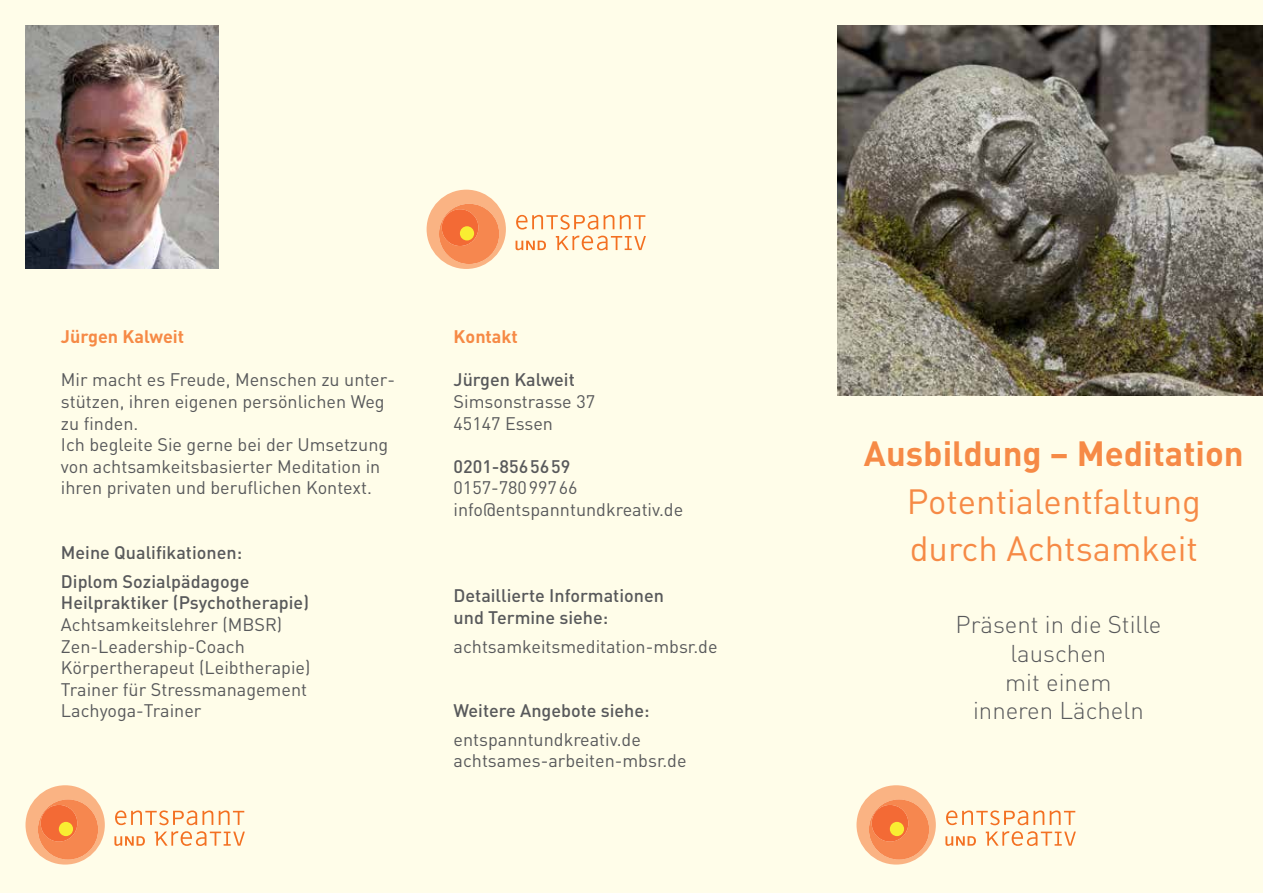
<style>
.page{position:relative;width:1263px;height:893px;background:#fffde9}
.page>*{position:absolute;margin:0;border:0;box-sizing:border-box;transform-origin:0 0}
.t1{font:34.65px/47.2px "FFDIN";color:#f68a46}
.t2{font:700 34.65px "FFDIN";color:#f68a46}
.t3{font:300 24px/28.8px "FFDIN";color:#58595b;text-align:center}
.t4{font:18px/21.6px "FFDIN";color:#58595b}
.t5{font:500 18px/21.6px "FFDIN";color:#58595b}
.t6{font:700 18px "FFDIN";color:#f68a46}
</style>
<div class="page">
<svg style="left:427px;top:190px;width:79px;height:79px"></svg>
<div style="left:442px;top:209px;width:36px;height:37px;background:#f36a35;border-radius:50%"></div>
<div style="left:460px;top:226px;width:14px;height:14px;background:#f9ed32;border-radius:50%"></div>
<svg style="left:516px;top:215px;width:82px;height:15px"></svg>
<svg style="left:604px;top:215px;width:10px;height:14px"></svg>
<svg style="left:620px;top:215px;width:25px;height:14px"></svg>
<svg style="left:515px;top:241px;width:31px;height:9px"></svg>
<svg style="left:556px;top:236px;width:90px;height:14px"></svg>
<svg style="left:856px;top:785px;width:80px;height:79px"></svg>
<div style="left:872px;top:805px;width:36px;height:37px;background:#f36a35;border-radius:50%"></div>
<div style="left:890px;top:822px;width:14px;height:14px;background:#f9ed32;border-radius:50%"></div>
<svg style="left:946px;top:810px;width:98px;height:15px"></svg>
<svg style="left:1050px;top:810px;width:25px;height:15px"></svg>
<svg style="left:945px;top:836px;width:31px;height:10px"></svg>
<svg style="left:986px;top:831px;width:90px;height:15px"></svg>
<svg style="left:26px;top:785px;width:79px;height:79px"></svg>
<div style="left:41px;top:805px;width:36px;height:37px;background:#f36a35;border-radius:50%"></div>
<div style="left:59px;top:822px;width:14px;height:14px;background:#f9ed32;border-radius:50%"></div>
<svg style="left:115px;top:810px;width:98px;height:15px"></svg>
<svg style="left:219px;top:810px;width:25px;height:15px"></svg>
<svg style="left:114px;top:836px;width:31px;height:10px"></svg>
<svg style="left:155px;top:831px;width:90px;height:15px"></svg>
<img style="left:838px;top:26px;width:425px;height:370px">
<img style="left:26px;top:26px;width:193px;height:243px">
<p class="t6" style="left:61px;top:325px;width:125px">Jürgen Kalweit</p>
<p class="t4" style="left:61px;top:369px;width:336px">Mir macht es Freude, Menschen zu unter&shy;stützen, ihren eigenen persönlichen Weg zu finden.<br>Ich begleite Sie gerne bei der Umsetzung von achtsamkeitsbasierter Meditation in ihren privaten und beruflichen Kontext.</p>
<p class="t5" style="left:61px;top:538px;width:190px;line-height:28.5px">Meine Qualifikationen:<br>Diplom Sozialpädagoge</p>
<p class="t5" style="left:61px;top:592px;width:250px">Heilpraktiker (Psychotherapie)</p>
<p class="t4" style="left:61px;top:613px;width:251px">Achtsamkeitslehrer (MBSR)<br>Zen-Leadership-Coach<br>Körpertherapeut (Leibtherapie)<br>Trainer für Stressmanagement<br>Lachyoga-Trainer</p>
<p class="t6" style="left:454px;top:325px;width:66px">Kontakt</p>
<p class="t5" style="left:454px;top:369px;width:123px">Jürgen Kalweit</p>
<p class="t4" style="left:454px;top:390px;width:143px">Simsonstrasse 37<br>45147 Essen</p>
<p class="t5" style="left:454px;top:455px;width:118px">0201-8565659</p>
<p class="t4" style="left:454px;top:477px;width:231px">0157-78099766 info@entspanntundkreativ.de</p>
<p class="t5" style="left:454px;top:585px;width:212px">Detaillierte Informationen und Termine siehe:</p>
<p class="t4" style="left:454px;top:635px;width:265px">achtsamkeitsmeditation-mbsr.de</p>
<p class="t5" style="left:454px;top:700px;width:198px">Weitere Angebote siehe:</p>
<p class="t4" style="left:454px;top:728px;width:235px">entspanntundkreativ.de achtsames-arbeiten-mbsr.de</p>
<h1 class="t2" style="left:864px;top:431px;width:381px">Ausbildung – Meditation</h1>
<h1 class="t1" style="left:907px;top:477px;width:296px">Potentialentfaltung durch Achtsamkeit</h1>
<h2 class="t3" style="left:955px;top:610px;width:207px">Präsent in die Stille lauschen<br>mit einem<br>inneren Lächeln</h2>
</div>
